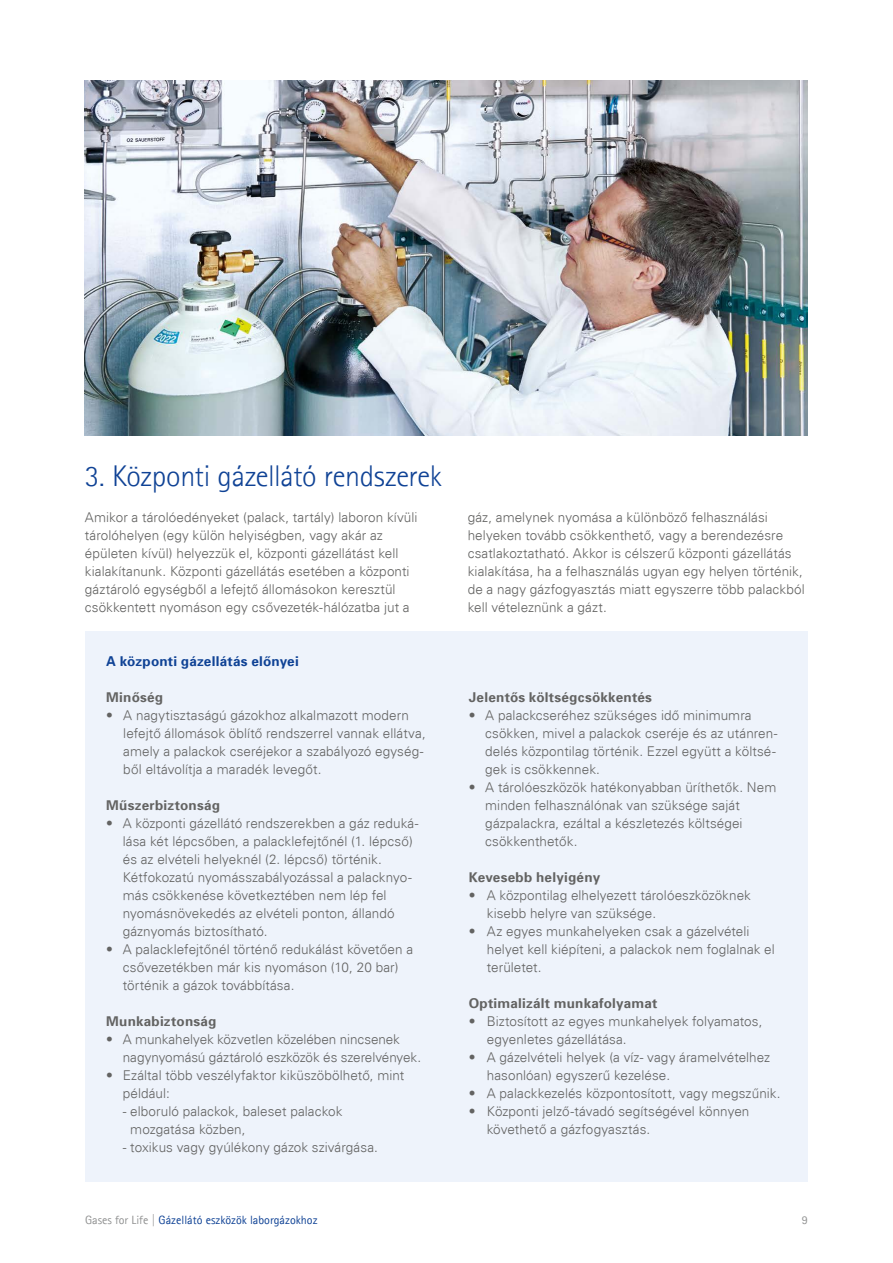
<style>
.page{position:relative;width:893px;height:1263px;background:#fff}
.page>*{position:absolute;margin:0;border:0;box-sizing:border-box;transform-origin:0 0}
.t1{font:300 30px "AT Rotis Sans Serif Magyar";letter-spacing:-.015em;color:#0f4295}
.t2{font:13.5px/18px "Univers H Lightmagyar";letter-spacing:.005em;color:#636362}
.t3{font:13.5px "Univers H Boldmagyar";letter-spacing:.015em;color:#636362}
.t4{font:13.5px "Univers H Boldmagyar";letter-spacing:.015em;color:#0f4295}
.t5{font:12px "AT Rotis Sans Serif Magyar";color:#0f4295}
.t6{font:12px "AT Rotis Sans Serif Magyar";color:#919292}
.s1{color:#919292}
</style>
<div class="page">
<img style="left:85px;top:81px;width:723px;height:355px">
<div style="left:85px;top:631px;width:723px;height:551px;background:#eef3fb"></div>
<h1 class="t1" style="left:85px;top:459px;width:359px">3. Központi gázellátó rendszerek</h1>
<p class="t2" style="left:85px;top:508px;width:334px">Amikor a tárolóedényeket (palack, tartály) laboron kívüli tárolóhelyen (egy külön helyiségben, vagy akár az épületen kívül) helyezzük el, központi gázellátást kell kialakítanunk. Központi gázellátás esetében a központi gáztároló egységből a lefejtő állomásokon keresztül csökkentett nyomáson egy csővezeték-hálózatba jut a</p>
<p class="t4" style="left:106px;top:653px;width:194px">A központi gázellátás előnyei</p>
<p class="t3" style="left:106px;top:689px;width:58px">Minőség</p>
<p class="t2" style="left:123px;top:706px;width:304px;text-indent:-17px">• A nagytisztaságú gázokhoz alkalmazott modern lefejtő állomások öblítő rendszerrel vannak ellátva, amely a palackok cseréjekor a szabályozó egység&shy;ből eltávolítja a maradék levegőt.</p>
<p class="t3" style="left:106px;top:796px;width:115px">Műszerbiztonság</p>
<p class="t2" style="left:123px;top:814px;width:297px;text-indent:-16px">• A központi gázellátó rendszerekben a gáz reduká&shy;lása két lépcsőben, a palacklefejtőnél (1. lépcső) és az elvételi helyeknél (2. lépcső) történik.<br>Kétfokozatú nyomásszabályozással a palacknyo&shy;más csökkenése következtében nem lép fel nyomásnövekedés az elvételi ponton, állandó gáznyomás biztosítható.</p>
<p class="t2" style="left:123px;top:940px;width:292px;text-indent:-16px">• A palacklefejtőnél történő redukálást követően a csővezetékben már kis nyomáson (10, 20 bar) történik a gázok továbbítása.</p>
<p class="t3" style="left:106px;top:1012px;width:112px">Munkabiztonság</p>
<p class="t2" style="left:123px;top:1030px;width:300px;text-indent:-16px">• A munkahelyek közvetlen közelében nincsenek nagynyomású gáztároló eszközök és szerelvények.</p>
<p class="t2" style="left:123px;top:1066px;width:283px;text-indent:-16px">• Ezáltal több veszélyfaktor kiküszöbölhető, mint például:</p>
<p class="t2" style="left:130px;top:1102px;width:214px;text-indent:-24px">- elboruló palackok, baleset palackok mozgatása közben,</p>
<p class="t2" style="left:106px;top:1138px;width:273px">- toxikus vagy gyúlékony gázok szivárgása.</p>
<p class="t2" style="left:468px;top:508px;width:338px">gáz, amelynek nyomása a különböző felhasználási helyeken tovább csökkenthető, vagy a berendezésre csatlakoztatható. Akkor is célszerű központi gázellátás kialakítása, ha a felhasználás ugyan egy helyen történik, de a nagy gázfogyasztás miatt egyszerre több palackból kell vételeznünk a gázt.</p>
<p class="t3" style="left:469px;top:688px;width:185px">Jelentős költségcsökkentés</p>
<p class="t2" style="left:485px;top:706px;width:294px;text-indent:-16px">• A palackcseréhez szükséges idő minimumra csökken, mivel a palackok cseréje és az utánren&shy;delés központilag történik. Ezzel együtt a költsé&shy;gek is csökkennek.</p>
<p class="t2" style="left:485px;top:778px;width:293px;text-indent:-16px">• A tárolóeszközök hatékonyabban üríthetők. Nem minden felhasználónak van szüksége saját gázpalackra, ezáltal a készletezés költségei csökkenthetők.</p>
<p class="t3" style="left:469px;top:868px;width:133px">Kevesebb helyigény</p>
<p class="t2" style="left:487px;top:886px;width:266px;text-indent:-18px">• A központilag elhelyezett tárolóeszközöknek kisebb helyre van szüksége.</p>
<p class="t2" style="left:487px;top:922px;width:290px;text-indent:-18px">• Az egyes munkahelyeken csak a gázelvételi helyet kell kiépíteni, a palackok nem foglalnak el területet.</p>
<p class="t3" style="left:469px;top:994px;width:190px">Optimalizált munkafolyamat</p>
<p class="t2" style="left:487px;top:1012px;width:277px;text-indent:-18px">• Biztosított az egyes munkahelyek folyamatos, egyenletes gázellátása.</p>
<p class="t2" style="left:487px;top:1048px;width:285px;text-indent:-18px">• A gázelvételi helyek (a víz- vagy áramelvételhez hasonlóan) egyszerű kezelése.</p>
<p class="t2" style="left:469px;top:1084px;width:313px">• A palackkezelés központosított, vagy megszűnik.</p>
<p class="t2" style="left:487px;top:1102px;width:264px;text-indent:-18px">• Központi jelző-távadó segítségével könnyen követhető a gázfogyasztás.</p>
<p class="t5" style="left:85px;top:1213px;width:234px"><span class="s1">Gases for Life |</span> Gázellátó eszközök laborgázokhoz</p>
<p class="t6" style="left:802px;top:1213px;width:7px">9</p>
</div>
